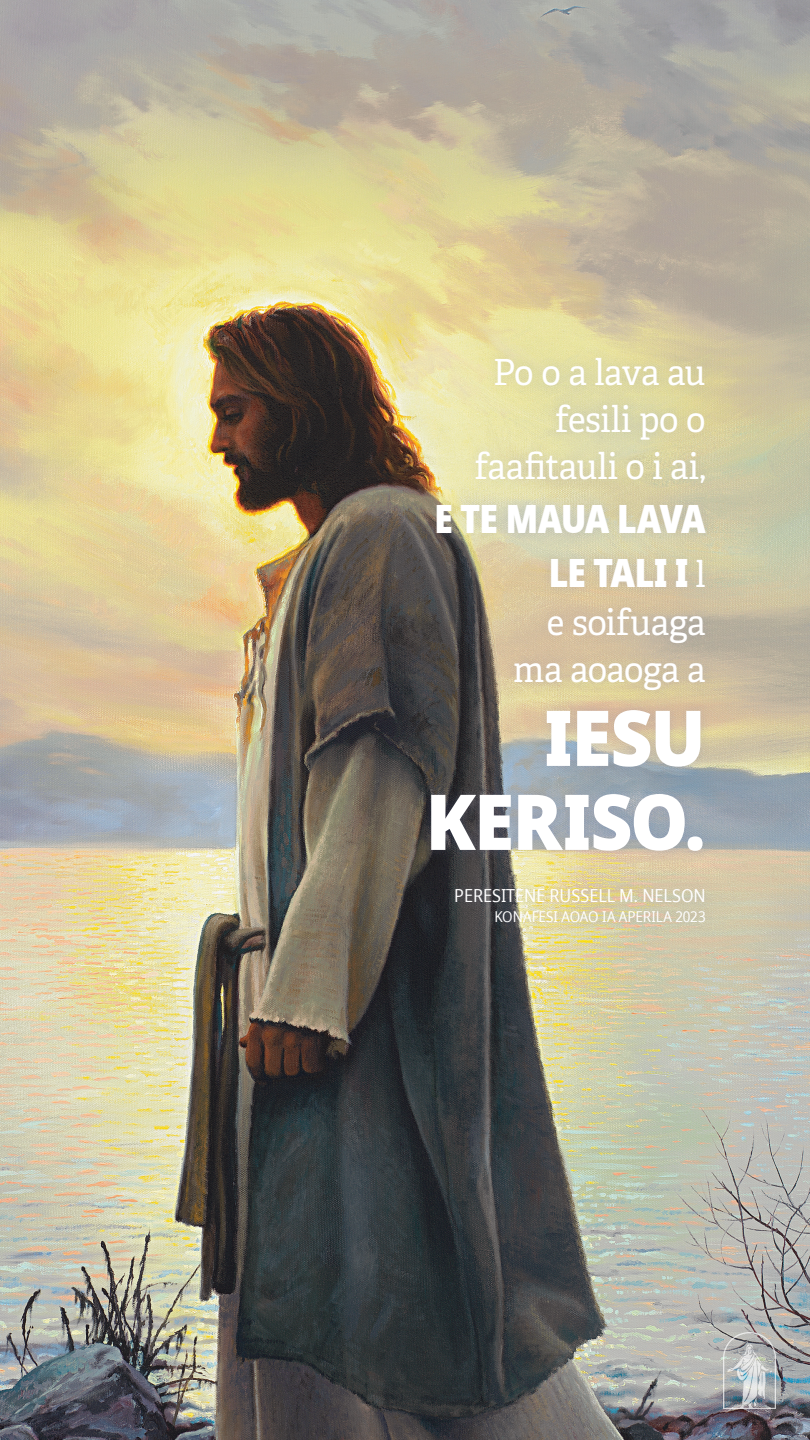
<style>
.page{position:relative;width:810px;height:1440px;background:#fff}
.page>*{position:absolute;margin:0;border:0;box-sizing:border-box;transform-origin:0 0}
.Pull_Quote_Nelson2{font:800 77.1px/84px "Dots Solidlds Lat";letter-spacing:-.025em;color:#fff;text-align:right;scale:.95 1}
.Pull_Quote_Nelson2-2{font:800 39px/54px "Dots Solid Condlds Lat";letter-spacing:-.04em;color:#fff;text-align:right;scale:.95 1}
.Pull_Quote_Nelson2-3{font:36px/47.2px "Helam Slablds Lat";letter-spacing:-.015em;color:#fff;text-align:right;scale:.95 1}
.Side_ST_Citation_rig{font:18px "Dots Solid Condlds Lat";color:#fff}
.Side_ST_Citation_rig-2{font:15px "Dots Solid Condlds Lat";color:#fff}
.s1{font-family:"Helam Slablds Lat";font-weight:400;font-size:36px}
</style>
<div class="page">
<img style="left:0;top:0;width:810px;height:1440px">
<div style="left:419px;top:346px;width:297px;height:588px;background:#717dbd;opacity:.23"></div>
<img style="left:724px;top:1333px;width:51px;height:75px">
<p class="Pull_Quote_Nelson2-3" style="left:474px;top:348px;width:245px">Po o a lava au fesili po o faafitauli o i ai,</p>
<p class="Pull_Quote_Nelson2-2" style="left:434px;top:493px;width:287px">E TE MAUA LAVA<br>LE TALI I <span class="s1">l</span></p>
<p class="Pull_Quote_Nelson2-3" style="left:513px;top:598px;width:204px">e soifuaga ma aoaoga a</p>
<p class="Pull_Quote_Nelson2" style="left:426px;top:698px;width:296px">IESU<br>KERISO.</p>
<p class="Side_ST_Citation_rig" style="left:454px;top:882px;width:253px">PERESITENE RUSSELL M. NELSON</p>
<p class="Side_ST_Citation_rig-2" style="left:494px;top:906px;width:213px">KONAFESI AOAO IA APERILA 2023</p>
</div>
